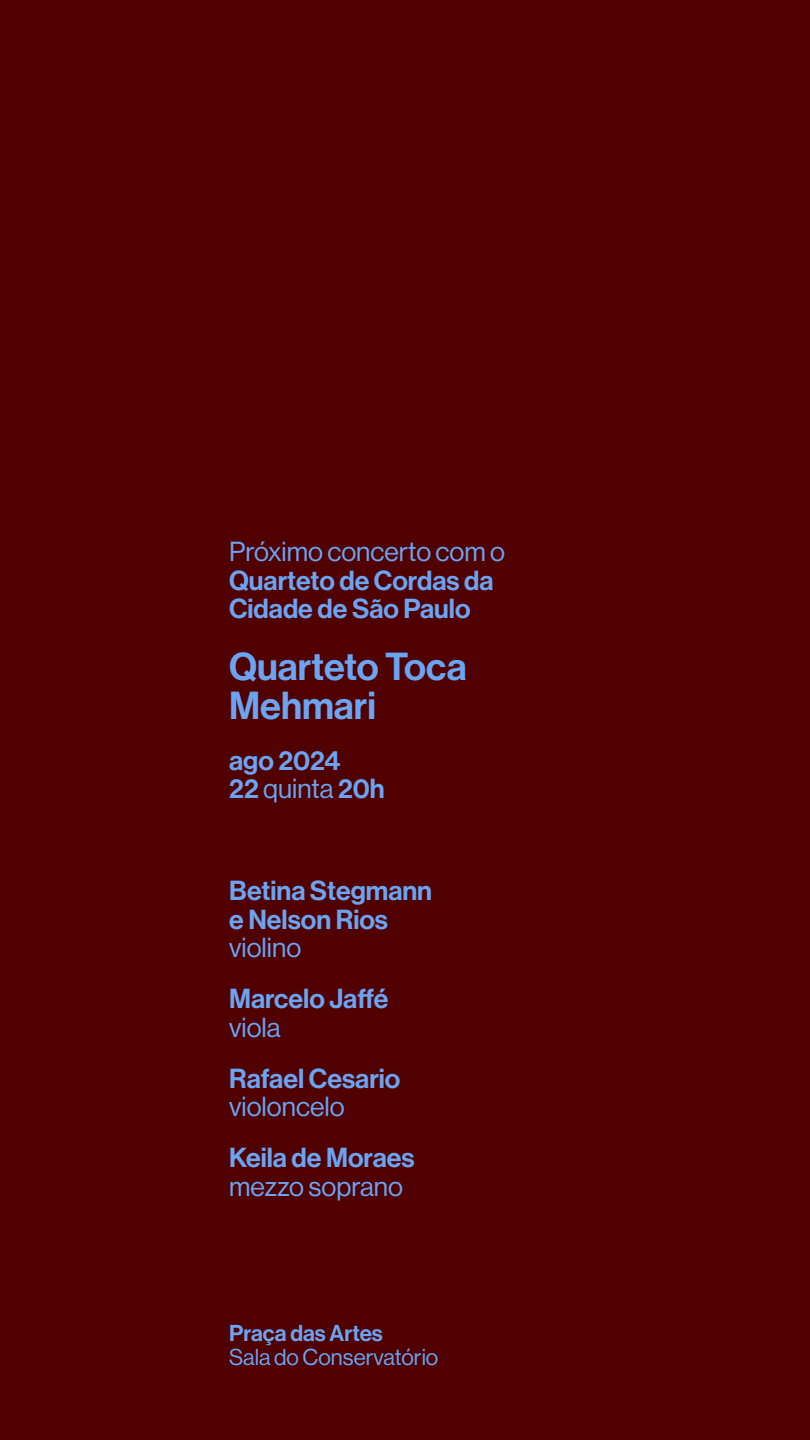
<style>
.page{position:relative;width:810px;height:1440px;background:#500000}
.page>*{position:absolute;margin:0;border:0;box-sizing:border-box;transform-origin:0 0}
.t1{font:38.25px/39px "N Haas Grotesk DS Pro 65 Md";color:#6aa4f2}
.t2{font:27px/28.5px "N Haas Grotesk DS Pro 65 Md";color:#6aa4f2}
.t3{font:27px "N Haas Grotesk DS Pro 55 Rg";color:#6aa4f2}
.t4{font:22.5px "N Haas Grotesk DS Pro 55 Rg";color:#6aa4f2}
.t5{font:22.5px "N Haas Grotesk DS Pro 65 Md";color:#6aa4f2}
.s1{font-family:"N Haas Grotesk DS Pro 65 Md"}
</style>
<div class="page">
<p class="t3" style="left:229px;top:536px;width:277px">Próximo concerto com o</p>
<p class="t2" style="left:229px;top:566px;width:266px">Quarteto de Cordas da<br>Cidade de São Paulo</p>
<h1 class="t1" style="left:229px;top:647px;width:239px">Quarteto Toca<br>Mehmari</h1>
<p class="t2" style="left:229px;top:746px;width:113px">ago 2024</p>
<p class="t3" style="left:229px;top:773px;width:157px"><span class="s1">22</span> quinta <span class="s1">20h</span></p>
<p class="t2" style="left:229px;top:877px;width:204px">Betina Stegmann e Nelson Rios</p>
<p class="t3" style="left:229px;top:932px;width:74px">violino</p>
<p class="t2" style="left:229px;top:985px;width:161px">Marcelo Jaffé</p>
<p class="t3" style="left:229px;top:1012px;width:53px">viola</p>
<p class="t2" style="left:229px;top:1064px;width:173px">Rafael Cesario</p>
<p class="t3" style="left:229px;top:1091px;width:117px">violoncelo</p>
<p class="t2" style="left:229px;top:1144px;width:187px">Keila de Moraes</p>
<p class="t3" style="left:229px;top:1171px;width:175px">mezzo soprano</p>
<p class="t5" style="left:229px;top:1320px;width:155px">Praça das Artes</p>
<p class="t4" style="left:229px;top:1344px;width:211px">Sala do Conservatório</p>
</div>
